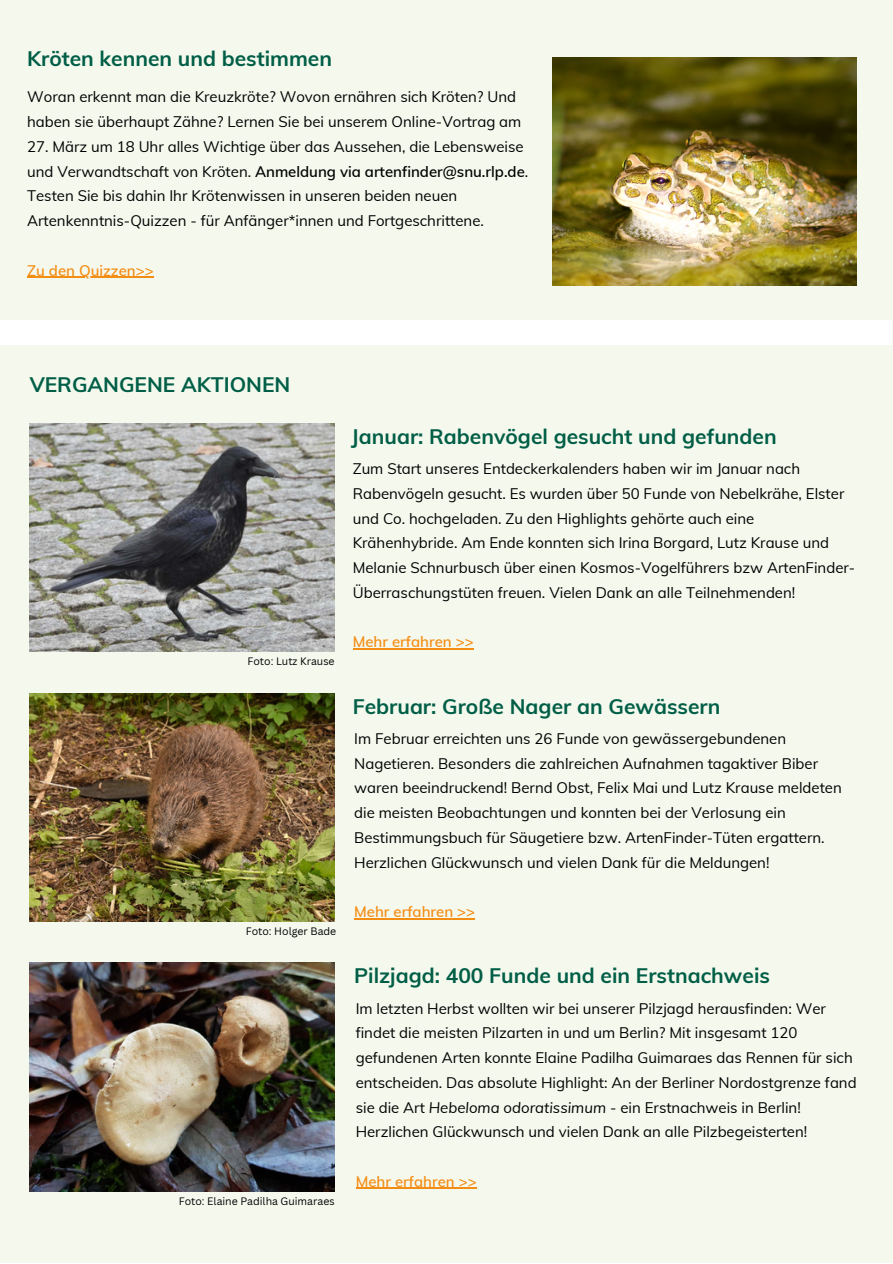
<style>
.page{position:relative;width:893px;height:1264px;background:#fff}
.page>*{position:absolute;margin:0;border:0;box-sizing:border-box;transform-origin:0 0}
.t1{font:700 21px "Muli";color:#005e46}
.t2{font:15px/24.8px "Muli";color:#000}
.t3{font:600 15px "Muli";color:#f48d14}
.t4{font:10.5px "Canva Sans";color:#000}
.s1{font-weight:600}
.s2{font-style:italic}
</style>
<div class="page">
<div style="left:0;top:0;width:892px;height:1262px;background:#f4f8ed"></div>
<div style="left:0;top:321px;width:891px;height:24px;background:#fff"></div>
<img style="left:552px;top:58px;width:304px;height:228px">
<img style="left:30px;top:962px;width:304px;height:229px">
<img style="left:30px;top:423px;width:304px;height:228px">
<img style="left:30px;top:693px;width:304px;height:228px">
<hr style="left:27px;top:277px;width:127px;height:1px;background:#f48d14">
<hr style="left:353px;top:648px;width:120px;height:1px;background:#f48d14">
<hr style="left:354px;top:918px;width:121px;height:1px;background:#f48d14">
<hr style="left:355px;top:1187px;width:121px;height:1px;background:#f48d14">
<h1 class="t1" style="left:27px;top:44px;width:306px">Kröten kennen und bestimmen</h1>
<p class="t2" style="left:27px;top:84px;width:495px">Woran erkennt man die Kreuzkröte? Wovon ernähren sich Kröten? Und haben sie überhaupt Zähne? Lernen Sie bei unserem Online-Vortrag am</p>
<p class="t2" style="left:27px;top:134px;width:502px">27. März um 18 Uhr alles Wichtige über das Aussehen, die Lebensweise und Verwandtschaft von Kröten. <span class="s1">Anmeldung via artenfinder@snu.rlp.de</span>.<br>Testen Sie bis dahin Ihr Krötenwissen in unseren beiden neuen Artenkenntnis-Quizzen - für Anfänger*innen und Fortgeschrittene.</p>
<p class="t3" style="left:27px;top:260px;width:128px">Zu den Quizzen&gt;&gt;</p>
<h1 class="t1" style="left:30px;top:371px;width:262px">VERGANGENE AKTIONEN</h1>
<p class="t4" style="left:247px;top:654px;width:89px">Foto: Lutz Krause</p>
<p class="t4" style="left:246px;top:924px;width:92px">Foto: Holger Bade</p>
<p class="t4" style="left:179px;top:1193px;width:157px">Foto: Elaine Padilha Guimaraes</p>
<h1 class="t1" style="left:351px;top:423px;width:427px">Januar: Rabenvögel gesucht und gefunden</h1>
<p class="t2" style="left:353px;top:456px;width:504px">Zum Start unseres Entdeckerkalenders haben wir im Januar nach Rabenvögeln gesucht. Es wurden über 50 Funde von Nebelkrähe, Elster und Co. hochgeladen. Zu den Highlights gehörte auch eine Krähenhybride. Am Ende konnten sich Irina Borgard, Lutz Krause und Melanie Schnurbusch über einen Kosmos-Vogelführers bzw ArtenFinder-Überraschungstüten freuen. Vielen Dank an alle Teilnehmenden!</p>
<p class="t3" style="left:353px;top:632px;width:122px">Mehr erfahren &gt;&gt;</p>
<h1 class="t1" style="left:353px;top:692px;width:369px">Februar: Große Nager an Gewässern</h1>
<p class="t2" style="left:354px;top:726px;width:489px">Im Februar erreichten uns 26 Funde von gewässergebundenen Nagetieren. Besonders die zahlreichen Aufnahmen tagaktiver Biber waren beeindruckend! Bernd Obst, Felix Mai und Lutz Krause meldeten die meisten Beobachtungen und konnten bei der Verlosung ein Bestimmungsbuch für Säugetiere bzw. ArtenFinder-Tüten ergattern.<br>Herzlichen Glückwunsch und vielen Dank für die Meldungen!</p>
<p class="t3" style="left:354px;top:902px;width:122px">Mehr erfahren &gt;&gt;</p>
<h1 class="t1" style="left:354px;top:962px;width:417px">Pilzjagd: 400 Funde und ein Erstnachweis</h1>
<p class="t2" style="left:355px;top:995px;width:502px">Im letzten Herbst wollten wir bei unserer Pilzjagd herausfinden: Wer findet die meisten Pilzarten in und um Berlin? Mit insgesamt 120 gefundenen Arten konnte Elaine Padilha Guimaraes das Rennen für sich entscheiden. Das absolute Highlight: An der Berliner Nordostgrenze fand sie die Art <span class="s2">Hebeloma odoratissimum</span> - ein Erstnachweis in Berlin!<br>Herzlichen Glückwunsch und vielen Dank an alle Pilzbegeisterten!</p>
<p class="t3" style="left:355px;top:1171px;width:122px">Mehr erfahren &gt;&gt;</p>
</div>
